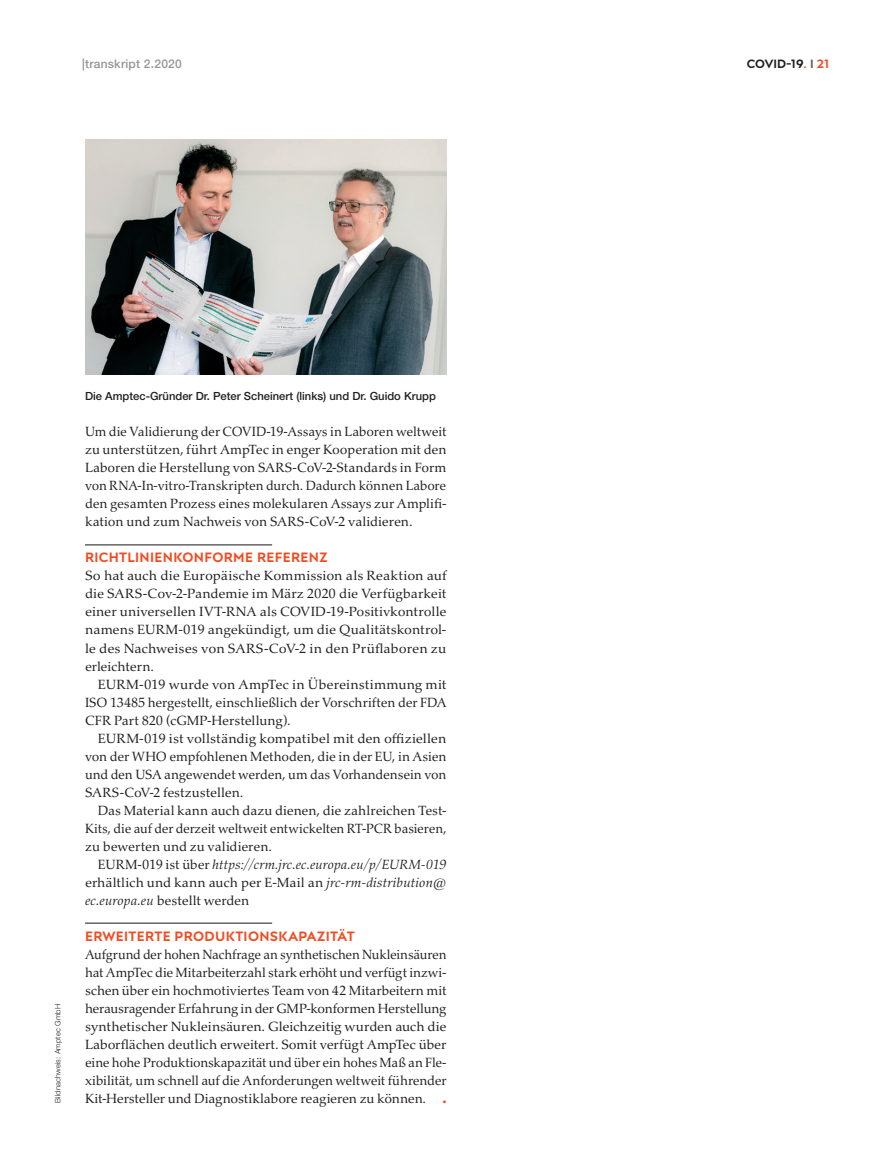
<style>
.page{position:relative;width:893px;height:1170px;background:#fff}
.page>*{position:absolute;margin:0;border:0;box-sizing:border-box;transform-origin:0 0}
.Fließtext_Palatino_N{font:13.5px/18px "Palatino Nova Pro";letter-spacing:-.005em;color:#231f20;text-align:justify}
.Fließtext_Palatino_N-2{font:13.5px/18px "Palatino Nova Pro";letter-spacing:-.005em;color:#231f20;text-align:justify;scale:.96 1}
.Fließtext_Palatino_N-3{font:italic 13.5px/18px "Palatino Nova Pro";color:#231f20;text-align:justify}
.ZÜ_rot_3spaltig{font:600 13.5px "Posterama 1927";letter-spacing:.03em;color:#f04d22}
.t1{font:500 12px "Helvetica Neue LT Std";letter-spacing:.02em;color:#939598}
.t2{font:600 12px "Posterama 1927";color:#231f20}
.BU{font:500 11.25px "Helvetica Neue LT Std";color:#231f20}
.t3{font:300 7.5px "Helvetica Neue LT Std";letter-spacing:.02em;color:#231f20}
.s1{color:#f04d22}
.s2{color:#6b5952}
.s3{font-style:normal}
.s4{font-family:"Posterama 1927";font-weight:700;font-size:15px;color:#f04d22}
</style>
<div class="page">
<img style="left:85px;top:139px;width:361px;height:235px">
<hr style="left:85px;top:544px;width:187px;height:1px;background:#231f20">
<hr style="left:85px;top:922px;width:187px;height:1px;background:#231f20">
<p class="t1" style="left:82px;top:57px;width:101px">|transkript 2.2020</p>
<p class="t2" style="left:747px;top:56px;width:84px">COVID-19<span class="s1">.</span> <span class="s2">I</span> <span class="s1">21</span></p>
<p class="t3" style="left:53px;top:1102px;width:100px;rotate:-90deg">Bildnachweis: Amptec GmbH</p>
<p class="BU" style="left:85px;top:389px;width:352px">Die Amptec-Gründer Dr. Peter Scheinert (links) und Dr. Guido Krupp</p>
<p class="Fließtext_Palatino_N" style="left:85px;top:423px;width:363px">Um die Validierung der COVID-19-Assays in Laboren weltweit zu unterstützen, führt AmpTec in enger Kooperation mit den Laboren die Herstellung von SARS-CoV-2-Standards in Form von RNA-In-vitro-Transkripten durch. Dadurch können Labore den gesamten Prozess eines molekularen Assays zur Amplifi&shy;kation und zum Nachweis von SARS-CoV-2 validieren.</p>
<p class="ZÜ_rot_3spaltig" style="left:85px;top:548px;width:244px">RICHTLINIENKONFORME REFERENZ</p>
<p class="Fließtext_Palatino_N" style="left:85px;top:567px;width:363px">So hat auch die Europäische Kommission als Reaktion auf die SARS-Cov-2-Pandemie im März 2020 die Verfügbarkeit einer universellen IVT-RNA als COVID-19-Positivkontrolle namens EURM-019 angekündigt, um die Qualitätskontrol&shy;le des Nachweises von SARS-CoV-2 in den Prüflaboren zu erleichtern.</p>
<p class="Fließtext_Palatino_N" style="left:85px;top:675px;width:363px;text-indent:13px">EURM-019 wurde von AmpTec in Übereinstimmung mit ISO 13485 hergestellt, einschließlich der Vorschriften der FDA CFR Part 820 (cGMP-Herstellung).</p>
<p class="Fließtext_Palatino_N" style="left:85px;top:729px;width:363px;text-indent:13px">EURM-019 ist vollständig kompatibel mit den offiziellen von der WHO empfohlenen Methoden, die in der EU, in Asien und den USA angewendet werden, um das Vorhandensein von SARS-CoV-2 festzustellen.</p>
<p class="Fließtext_Palatino_N" style="left:85px;top:801px;width:363px;text-indent:13px">Das Material kann auch dazu dienen, die zahlreichen Test-Kits, die auf der derzeit weltweit entwickelten RT-PCR basieren, zu bewerten und zu validieren.</p>
<p class="Fließtext_Palatino_N-3" style="left:85px;top:855px;width:363px;text-indent:13px"><span class="s3">EURM-019 ist über</span> https://crm.jrc.ec.europa.eu/p/EURM-019 <span class="s3">erhältlich und kann auch per E-Mail an</span> jrc-rm-distribution@ ec.europa.eu <span class="s3">bestellt werden</span></p>
<p class="ZÜ_rot_3spaltig" style="left:85px;top:926px;width:271px">ERWEITERTE PRODUKTIONSKAPAZITÄT</p>
<p class="Fließtext_Palatino_N-2" style="left:85px;top:945px;width:378px">Aufgrund der hohen Nachfrage an synthetischen Nukleinsäuren hat AmpTec die Mitarbeiterzahl stark erhöht und verfügt inzwi&shy;schen über ein hochmotiviertes Team von 42 Mitarbeitern mit herausragender Erfahrung in der GMP-konformen Herstellung synthetischer Nukleinsäuren. Gleichzeitig wurden auch die Laborflächen deutlich erweitert. Somit verfügt AmpTec über eine hohe Produktionskapazität und über ein hohes Maß an Fle&shy;xibilität, um schnell auf die Anforderungen weltweit führender Kit-Hersteller und Diagnostiklabore reagieren zu können. <span class="s4">.</span></p>
</div>
